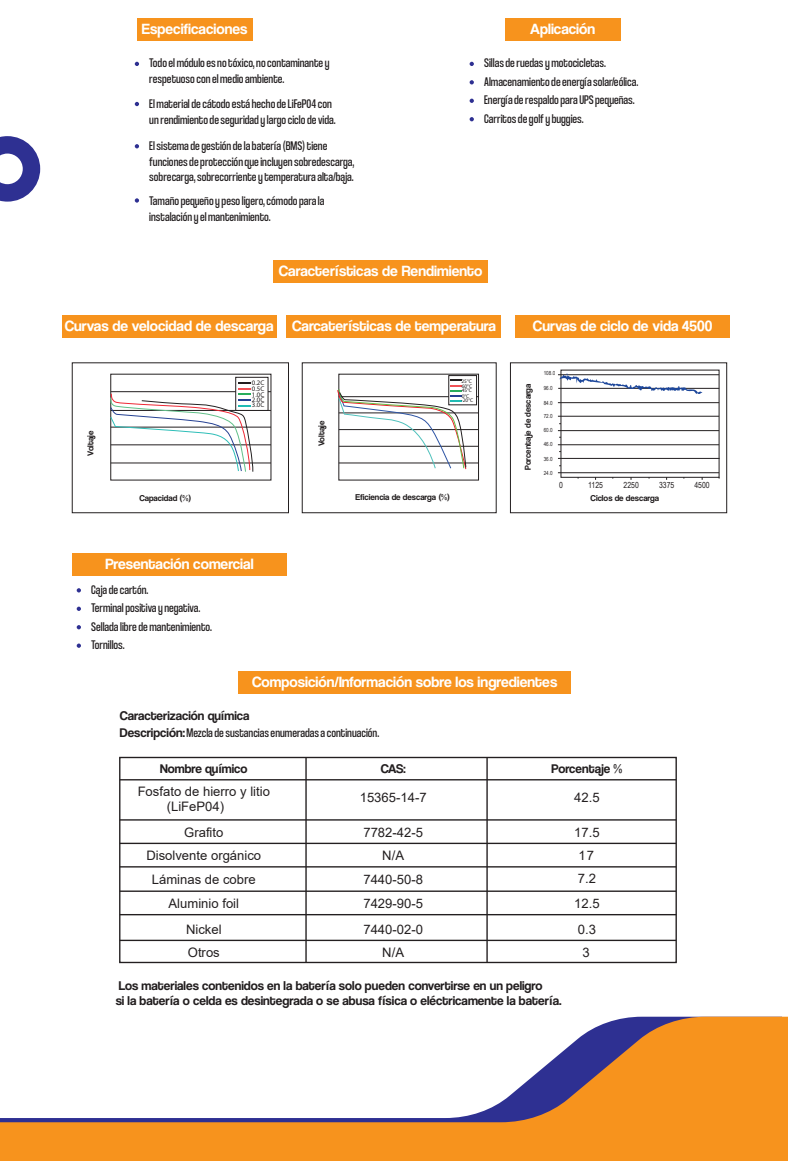
<style>
.page{position:relative;width:788px;height:1161px;background:#fff}
.page>*{position:absolute;margin:0;border:0;box-sizing:border-box;transform-origin:0 0}
.t1{font:15.4px "Coolvetica Rg";color:#fff}
.t2{font:13.12px/15.8px "Coolvetica Rg";color:#231f20}
.t3{font:13.04px/15.7px "Coolvetica Condensed Rg";color:#231f20}
.t4{font:13.04px/23.6px "Arial";color:#231f20;text-align:center}
.t5{font:13.04px "Coolvetica Rg";color:#231f20}
.t6{font:8.84px "Coolvetica Rg";color:#231f20}
.t7{font:8.4px "Arial Narrow";color:#231f20}
.t8{font:6.83px/5.3px "Myriad Pro";color:#231f20}
.t9{font:5.6px "Arial Narrow";color:#231f20}
.t10{font:5.34px/4.8px "Myriad Pro";color:#231f20}
.s1{font-family:"Coolvetica Rg"}
</style>
<div class="page">
<div style="left:137px;top:18px;width:115px;height:23px;background:#f7931d"></div>
<svg style="left:0;top:136px;width:40px;height:66px"></svg>
<svg style="left:0;top:1017px;width:787px;height:144px"></svg>
<div style="left:273px;top:260px;width:215px;height:23px;background:#f7931d"></div>
<div style="left:72px;top:553px;width:215px;height:23px;background:#f7931d"></div>
<div style="left:238px;top:671px;width:333px;height:23px;background:#f7931d"></div>
<div style="left:62px;top:315px;width:214px;height:23px;background:#f7931d"></div>
<div style="left:287px;top:315px;width:214px;height:23px;background:#f7931d"></div>
<div style="left:515px;top:315px;width:214px;height:23px;background:#f7931d"></div>
<div style="left:505px;top:18px;width:115px;height:23px;background:#f7931d"></div>
<svg style="left:135px;top:62px;width:4px;height:4px"></svg>
<svg style="left:135px;top:102px;width:4px;height:4px"></svg>
<svg style="left:135px;top:144px;width:4px;height:4px"></svg>
<svg style="left:135px;top:198px;width:4px;height:5px"></svg>
<svg style="left:469px;top:62px;width:5px;height:4px"></svg>
<svg style="left:469px;top:80px;width:5px;height:4px"></svg>
<svg style="left:469px;top:99px;width:5px;height:4px"></svg>
<svg style="left:469px;top:117px;width:5px;height:4px"></svg>
<svg style="left:77px;top:588px;width:4px;height:4px"></svg>
<svg style="left:77px;top:607px;width:4px;height:4px"></svg>
<svg style="left:77px;top:625px;width:4px;height:4px"></svg>
<svg style="left:77px;top:643px;width:4px;height:5px"></svg>
<svg style="left:119px;top:756px;width:558px;height:208px"></svg>
<hr style="left:120px;top:779px;width:556px;height:1px;background:#231f20">
<hr style="left:120px;top:819px;width:556px;height:2px;background:#231f20">
<hr style="left:120px;top:843px;width:556px;height:1px;background:#231f20">
<hr style="left:120px;top:866px;width:556px;height:1px;background:#231f20">
<hr style="left:120px;top:890px;width:556px;height:2px;background:#231f20">
<hr style="left:120px;top:914px;width:556px;height:1px;background:#231f20">
<hr style="left:120px;top:940px;width:556px;height:1px;background:#231f20">
<hr style="left:305px;top:757px;width:1px;height:205px;background:#231f20">
<hr style="left:486px;top:757px;width:1px;height:205px;background:#231f20">
<hr style="left:111px;top:463px;width:160px;height:1px;background:#231f20">
<hr style="left:111px;top:444px;width:160px;height:1px;background:#231f20">
<hr style="left:111px;top:427px;width:160px;height:1px;background:#231f20">
<hr style="left:111px;top:410px;width:160px;height:1px;background:#231f20">
<hr style="left:111px;top:391px;width:160px;height:1px;background:#231f20">
<div style="left:235px;top:377px;width:33px;height:34px;background:#fff;border:1px solid #231f20"></div>
<div style="left:448px;top:375px;width:29px;height:30px;background:#fff;border:1px solid #231f20"></div>
<svg style="left:110px;top:382px;width:143px;height:91px"></svg>
<div style="left:72px;top:362px;width:217px;height:151px;border:1px solid #231f20"></div>
<div style="left:510px;top:362px;width:217px;height:151px;border:1px solid #231f20"></div>
<div style="left:302px;top:362px;width:194px;height:151px;border:1px solid #231f20"></div>
<div style="left:338px;top:374px;width:141px;height:106px;border:1px solid #231f20"></div>
<hr style="left:339px;top:463px;width:139px;height:1px;background:#231f20">
<hr style="left:339px;top:446px;width:139px;height:1px;background:#231f20">
<hr style="left:339px;top:429px;width:139px;height:1px;background:#231f20">
<hr style="left:339px;top:412px;width:139px;height:1px;background:#231f20">
<svg style="left:337px;top:379px;width:129px;height:91px"></svg>
<hr style="left:558px;top:374px;width:160px;height:1px;background:#231f20">
<hr style="left:558px;top:388px;width:161px;height:1px;background:#231f20">
<hr style="left:557px;top:402px;width:161px;height:1px;background:#231f20">
<hr style="left:557px;top:416px;width:161px;height:1px;background:#231f20">
<hr style="left:557px;top:430px;width:161px;height:1px;background:#231f20">
<hr style="left:557px;top:444px;width:161px;height:1px;background:#231f20">
<hr style="left:558px;top:458px;width:161px;height:1px;background:#231f20">
<hr style="left:557px;top:472px;width:161px;height:1px;background:#231f20">
<svg style="left:559px;top:373px;width:143px;height:21px"></svg>
<p class="t1" style="left:142px;top:20px;width:107px">Especificaciones</p>
<p class="t3" style="left:149px;top:55px;width:182px">Todo el módulo es no tóxico, no contaminante y respetuoso con el medio ambiente.</p>
<p class="t3" style="left:149px;top:95px;width:188px">El material de cátodo está hecho de LiFeP04 con un rendimiento de seguridad y largo ciclo de vida.</p>
<p class="t3" style="left:149px;top:137px;width:206px">El sistema de gestión de la batería (BMS) tiene funciones de protección que incluyen sobredescarga, sobrecarga, sobrecorriente y temperatura alta/baja.</p>
<p class="t3" style="left:149px;top:192px;width:177px">Tamaño pequeño y peso ligero, cómodo para la instalación y el mantenimiento.</p>
<p class="t1" style="left:530px;top:20px;width:67px">Aplicación</p>
<p class="t3" style="left:484px;top:53px;width:155px;line-height:18.5px">Sillas de ruedas y motocicletas.<br>Almacenamiento de energía solar/eólica.<br>Energía de respaldo para UPS pequeñas.<br>Carritos de golf y buggies.</p>
<p class="t1" style="left:279px;top:262px;width:205px">Características de Rendimiento</p>
<p class="t1" style="left:65px;top:316px;width:432px">Curvas de velocidad de descarga Carcaterísticas de temperatura</p>
<p class="t1" style="left:532px;top:316px;width:181px">Curvas de ciclo de vida 4500</p>
<p class="t8" style="left:252px;top:379px;width:14px;line-height:6.3px">0.2C<br>0.5C</p>
<p class="t8" style="left:252px;top:392px;width:14px;text-align:justify">1.0C 2.0C 3.0C</p>
<p class="t6" style="left:85px;top:456px;width:27px;rotate:-90deg">Voltaje</p>
<p class="t6" style="left:316px;top:446px;width:27px;rotate:-90deg">Voltaje</p>
<p class="t6" style="left:139px;top:493px;width:53px">Capacidad (%)</p>
<p class="t1" style="left:105px;top:554px;width:150px">Presentación comercial</p>
<p class="t3" style="left:91px;top:580px;width:122px;line-height:18.5px">Caja de cartón.<br>Terminal positiva y negativa.<br>Sellada libre de mantenimiento.</p>
<p class="t3" style="left:91px;top:636px;width:35px">Tornillos.</p>
<p class="t10" style="left:461px;top:379px;width:14px">25°C<br>60°C<br>45°C<br>0°C -20°C</p>
<p class="t6" style="left:522px;top:470px;width:88px;rotate:-90deg">Porcentaje de descarga</p>
<p class="t9" style="left:543px;top:369px;width:13px">108.0</p>
<p class="t9" style="left:543px;top:384px;width:10px">96.0</p>
<p class="t9" style="left:543px;top:399px;width:10px">84.0</p>
<p class="t9" style="left:543px;top:412px;width:10px">72.0</p>
<p class="t9" style="left:543px;top:426px;width:10px">60.0</p>
<p class="t9" style="left:543px;top:440px;width:10px">46.0</p>
<p class="t9" style="left:543px;top:455px;width:10px">36.0</p>
<p class="t9" style="left:543px;top:469px;width:10px">24.0</p>
<p class="t7" style="left:559px;top:479px;width:5px">0</p>
<p class="t7" style="left:588px;top:479px;width:16px">1125</p>
<p class="t7" style="left:623px;top:479px;width:17px">2250</p>
<p class="t7" style="left:658px;top:479px;width:17px">3375</p>
<p class="t7" style="left:694px;top:479px;width:17px">4500</p>
<p class="t6" style="left:355px;top:492px;width:96px">Eficiencia de descarga (%)</p>
<p class="t6" style="left:590px;top:493px;width:70px">Ciclos de descarga</p>
<p class="t1" style="left:252px;top:673px;width:307px">Composición/Información sobre los ingredientes</p>
<p class="t5" style="left:120px;top:708px;width:131px">Caracterización química</p>
<p class="t3" style="left:120px;top:724px;width:261px"><span class="s1">Descripción:</span> Mezcla de sustancias enumeradas a continuación.</p>
<p class="t5" style="left:160px;top:760px;width:89px">Nombre químico</p>
<p class="t4" style="left:167px;top:783px;width:105px;line-height:15.7px;text-align:left;text-indent:-29px">Fosfato de hierro y litio (LiFeP04)</p>
<p class="t4" style="left:146px;top:821px;width:116px;line-height:23px">Grafito<br>Disolvente orgánico</p>
<p class="t4" style="left:152px;top:868px;width:105px">Láminas de cobre<br>Aluminio foil</p>
<p class="t4" style="left:186px;top:918px;width:37px;line-height:23.2px;text-align:left">Nickel<br>Otros</p>
<p class="t5" style="left:380px;top:760px;width:27px">CAS:</p>
<p class="t5" style="left:551px;top:760px;width:72px">Porcentaje %</p>
<p class="t4" style="left:359px;top:786px;width:68px">15365-14-7</p>
<p class="t4" style="left:574px;top:786px;width:27px">42.5</p>
<p class="t4" style="left:574px;top:820px;width:27px">17.5<br>17<br>7.2<br>12.5</p>
<p class="t4" style="left:577px;top:918px;width:20px;line-height:23.2px">0.3<br>3</p>
<p class="t4" style="left:363px;top:821px;width:61px;line-height:23px">7782-42-5<br>N/A</p>
<p class="t4" style="left:363px;top:868px;width:61px;text-align:left">7440-50-8<br>7429-90-5</p>
<p class="t4" style="left:363px;top:917px;width:61px">7440-02-0</p>
<p class="t4" style="left:382px;top:941px;width:23px">N/A</p>
<p class="t2" style="left:116px;top:977px;width:447px">Los materiales contenidos en la batería solo pueden convertirse en un peligro<br>si la batería o celda es desintegrada o se abusa física o eléctricamente la batería.</p>
</div>
